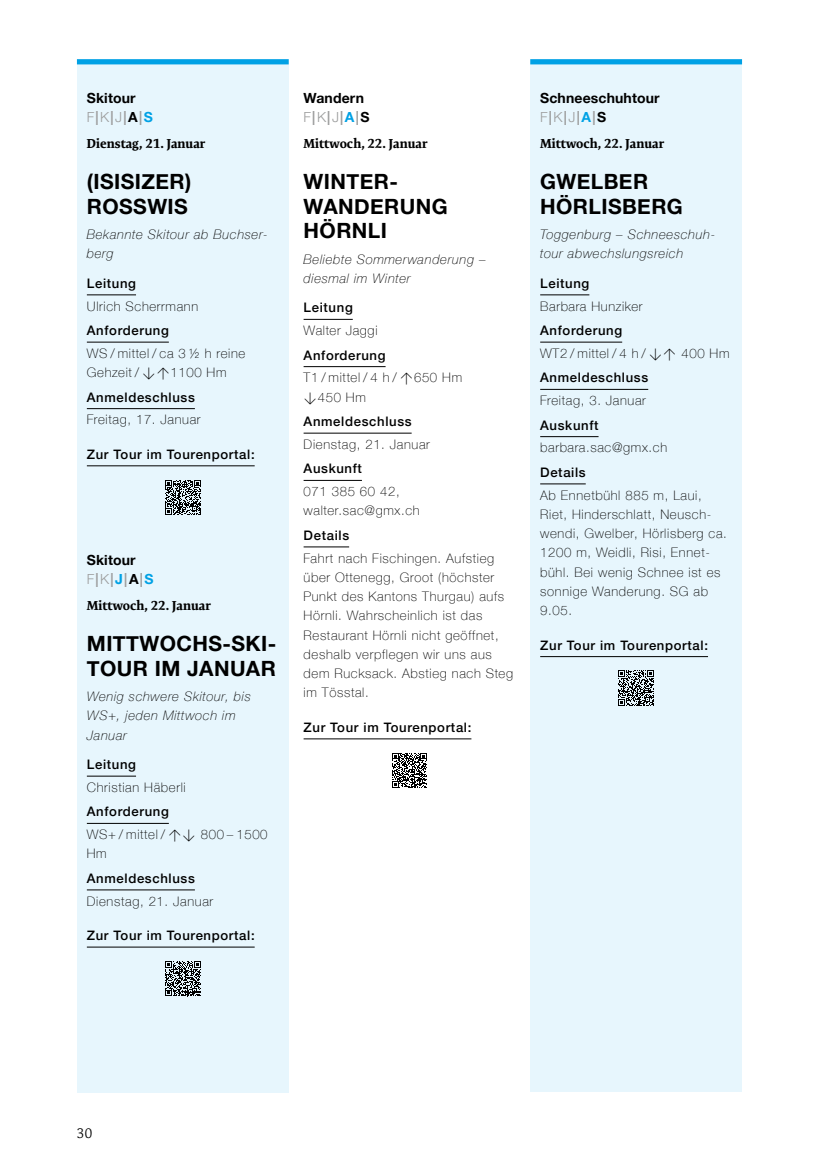
<style>
.page{position:relative;width:819px;height:1166px;background:#fff}
.page>*{position:absolute;margin:0;border:0;box-sizing:border-box;transform-origin:0 0}
.t1{font:700 21px/24.5px "Helvetica Neue";letter-spacing:.02em;color:#000}
.t2{font:700 14px "Helvetica Neue";letter-spacing:.01em;color:#000}
.t3{font:700 14px "Helvetica Neue LT Std";color:#9d9e9e}
.t4{font:300 14px "Expo Serif Pro";color:#000}
.t5{font:100 13.12px/19.2px "Helvetica Neue";letter-spacing:.05em;color:#000}
.t6{font:italic 100 13.12px/19.2px "Helvetica Neue";letter-spacing:.05em;color:#000}
.t7{font:500 13.12px/24.5px "Helvetica Neue";letter-spacing:.05em;color:#000}
.t8{font:500 13.12px "Helvetica Neue LT Std";letter-spacing:.05em;color:#000}
.t9{font:700 13.12px "Expo Serif Pro";color:#000}
.s1{font-weight:300}
.s2{color:#000}
.s3{color:#00a1e5}
.s4{font-family:"DIN Pro";font-weight:300}
.s5{font-weight:500}
.s6{font-weight:100}
</style>
<div class="page">
<div style="left:77px;top:59px;width:212px;height:1033px;background:#e7f6fd"></div>
<hr style="left:87px;top:294px;width:49px;height:1px;background:#000">
<hr style="left:87px;top:342px;width:82px;height:1px;background:#000">
<hr style="left:87px;top:408px;width:108px;height:1px;background:#000">
<hr style="left:87px;top:465px;width:168px;height:1px;background:#000">
<hr style="left:87px;top:776px;width:49px;height:1px;background:#000">
<hr style="left:87px;top:823px;width:82px;height:1px;background:#000">
<hr style="left:87px;top:889px;width:108px;height:1px;background:#000">
<hr style="left:87px;top:947px;width:168px;height:1px;background:#000">
<svg style="left:165px;top:480px;width:35px;height:35px"></svg>
<svg style="left:165px;top:961px;width:35px;height:35px"></svg>
<hr style="left:303px;top:319px;width:50px;height:1px;background:#000">
<hr style="left:303px;top:366px;width:82px;height:1px;background:#000">
<hr style="left:303px;top:433px;width:108px;height:1px;background:#000">
<hr style="left:303px;top:480px;width:59px;height:1px;background:#000">
<hr style="left:303px;top:546px;width:46px;height:1px;background:#000">
<hr style="left:303px;top:738px;width:168px;height:1px;background:#000">
<svg style="left:392px;top:753px;width:35px;height:35px"></svg>
<div style="left:530px;top:59px;width:212px;height:1033px;background:#e7f6fd"></div>
<hr style="left:540px;top:294px;width:49px;height:1px;background:#000">
<hr style="left:540px;top:342px;width:82px;height:1px;background:#000">
<hr style="left:540px;top:389px;width:108px;height:1px;background:#000">
<hr style="left:540px;top:436px;width:58px;height:1px;background:#000">
<hr style="left:540px;top:483px;width:45px;height:1px;background:#000">
<hr style="left:540px;top:656px;width:168px;height:1px;background:#000">
<svg style="left:618px;top:670px;width:35px;height:36px"></svg>
<div style="left:77px;top:59px;width:212px;height:5px;background:#00a1e5"></div>
<div style="left:530px;top:59px;width:212px;height:5px;background:#00a1e5"></div>
<p class="t2" style="left:87px;top:87px;width:50px">Skitour</p>
<p class="t3" style="left:87px;top:108px;width:67px"><span class="s1">F</span>|<span class="s1">K</span>|<span class="s1">J</span>|<span class="s2">A</span>|<span class="s3">S</span></p>
<p class="t9" style="left:87px;top:135px;width:120px">Dienstag, 21. Januar</p>
<h1 class="t1" style="left:87px;top:170px;width:106px">(ISISIZER)<br>ROSSWIS</h1>
<p class="t6" style="left:87px;top:224px;width:182px">Bekannte Skitour ab Buchser&shy;berg</p>
<p class="t7" style="left:87px;top:270px;width:51px">Leitung</p>
<p class="t5" style="left:87px;top:296px;width:113px">Ulrich Scherrmann</p>
<p class="t7" style="left:87px;top:317px;width:83px">Anforderung</p>
<p class="t5" style="left:87px;top:343px;width:160px">WS / mittel / ca 3 ½ h reine<br>Gehzeit / <span class="s4">↓↑</span>1100 Hm</p>
<p class="t7" style="left:87px;top:384px;width:109px">Anmeldeschluss</p>
<p class="t5" style="left:87px;top:409px;width:115px">Freitag, 17. Januar</p>
<p class="t8" style="left:87px;top:446px;width:169px">Zur Tour im Tourenportal:</p>
<p class="t2" style="left:87px;top:549px;width:50px">Skitour</p>
<p class="t3" style="left:87px;top:570px;width:68px"><span class="s1">F</span>|<span class="s1">K</span>|<span class="s3">J</span>|<span class="s2">A</span>|<span class="s3">S</span></p>
<p class="t9" style="left:87px;top:597px;width:125px">Mittwoch, 22. Januar</p>
<h1 class="t1" style="left:87px;top:632px;width:191px">MITTWOCHS-SKI-<br>TOUR IM JANUAR</h1>
<p class="t6" style="left:87px;top:686px;width:165px">Wenig schwere Skitour, bis<br>WS+, jeden Mittwoch im<br>Januar</p>
<p class="t7" style="left:87px;top:751px;width:51px">Leitung</p>
<p class="t5" style="left:87px;top:777px;width:100px">Christian Häberli</p>
<p class="t5" style="left:87px;top:800px;width:182px;line-height:22.8px"><span class="s5">Anforderung<br></span>WS+ / mittel / <span class="s4">↑↓</span> 800 – 1500</p>
<p class="t5" style="left:87px;top:843px;width:21px">Hm</p>
<p class="t7" style="left:87px;top:865px;width:109px">Anmeldeschluss</p>
<p class="t5" style="left:87px;top:891px;width:128px">Dienstag, 21. Januar</p>
<p class="t8" style="left:87px;top:927px;width:169px">Zur Tour im Tourenportal:</p>
<p class="t2" style="left:303px;top:87px;width:62px">Wandern</p>
<p class="t3" style="left:303px;top:108px;width:67px"><span class="s1">F</span>|<span class="s1">K</span>|<span class="s1">J</span>|<span class="s3">A</span>|<span class="s2">S</span></p>
<p class="t9" style="left:303px;top:135px;width:125px">Mittwoch, 22. Januar</p>
<h1 class="t1" style="left:303px;top:170px;width:146px">WINTER-<br>WANDERUNG<br>HÖRNLI</h1>
<p class="t6" style="left:303px;top:249px;width:183px">Beliebte Sommerwanderung – diesmal im Winter</p>
<p class="t7" style="left:303px;top:294px;width:51px">Leitung</p>
<p class="t5" style="left:303px;top:320px;width:75px">Walter Jaggi</p>
<p class="t5" style="left:303px;top:343px;width:160px;line-height:22.8px"><span class="s5">Anforderung<br></span>T1 / mittel / 4 h / <span class="s4">↑</span>650 Hm</p>
<p class="t7" style="left:303px;top:384px;width:109px"><span class="s4">↓</span><span class="s6">450 Hm<br></span>Anmeldeschluss</p>
<p class="t5" style="left:303px;top:434px;width:128px">Dienstag, 21. Januar</p>
<p class="t7" style="left:303px;top:455px;width:60px">Auskunft</p>
<p class="t5" style="left:303px;top:481px;width:117px">071 385 60 42, walter.sac@gmx.ch</p>
<p class="t7" style="left:303px;top:522px;width:47px">Details</p>
<p class="t5" style="left:303px;top:548px;width:211px">Fahrt nach Fischingen. Aufstieg über Ottenegg, Groot (höchster<br>Punkt des Kantons Thurgau) aufs<br>Hörnli. Wahrscheinlich ist das<br>Restaurant Hörnli nicht geöffnet, deshalb verpflegen wir uns aus dem Rucksack. Abstieg nach Steg im Tösstal.</p>
<p class="t8" style="left:303px;top:719px;width:169px">Zur Tour im Tourenportal:</p>
<p class="t2" style="left:540px;top:87px;width:121px">Schneeschuhtour</p>
<p class="t3" style="left:540px;top:108px;width:67px"><span class="s1">F</span>|<span class="s1">K</span>|<span class="s1">J</span>|<span class="s3">A</span>|<span class="s2">S</span></p>
<p class="t9" style="left:540px;top:135px;width:125px">Mittwoch, 22. Januar</p>
<h1 class="t1" style="left:540px;top:170px;width:144px">GWELBER<br>HÖRLISBERG</h1>
<p class="t6" style="left:540px;top:224px;width:176px">Toggenburg – Schneeschuh&shy;tour abwechslungsreich</p>
<p class="t7" style="left:540px;top:270px;width:51px">Leitung</p>
<p class="t5" style="left:540px;top:296px;width:104px">Barbara Hunziker</p>
<p class="t5" style="left:540px;top:318px;width:191px;line-height:22.8px"><span class="s5">Anforderung<br></span>WT2 / mittel / 4 h / <span class="s4">↓↑</span> 400 Hm</p>
<p class="t7" style="left:540px;top:364px;width:109px">Anmeldeschluss</p>
<p class="t5" style="left:540px;top:390px;width:107px">Freitag, 3. Januar</p>
<p class="t7" style="left:540px;top:412px;width:60px">Auskunft</p>
<p class="t5" style="left:540px;top:437px;width:128px">barbara.sac@gmx.ch</p>
<p class="t7" style="left:540px;top:459px;width:47px">Details</p>
<p class="t5" style="left:540px;top:485px;width:188px">Ab Ennetbühl 885 m, Laui,<br>Riet, Hinderschlatt, Neusch&shy;wendi, Gwelber, Hörlisberg ca.<br>1200 m, Weidli, Risi, Ennet&shy;bühl. Bei wenig Schnee ist es sonnige Wanderung. SG ab<br>9.05.</p>
<p class="t8" style="left:540px;top:637px;width:169px">Zur Tour im Tourenportal:</p>
<p class="t4" style="left:77px;top:1124px;width:17px">30</p>
</div>
